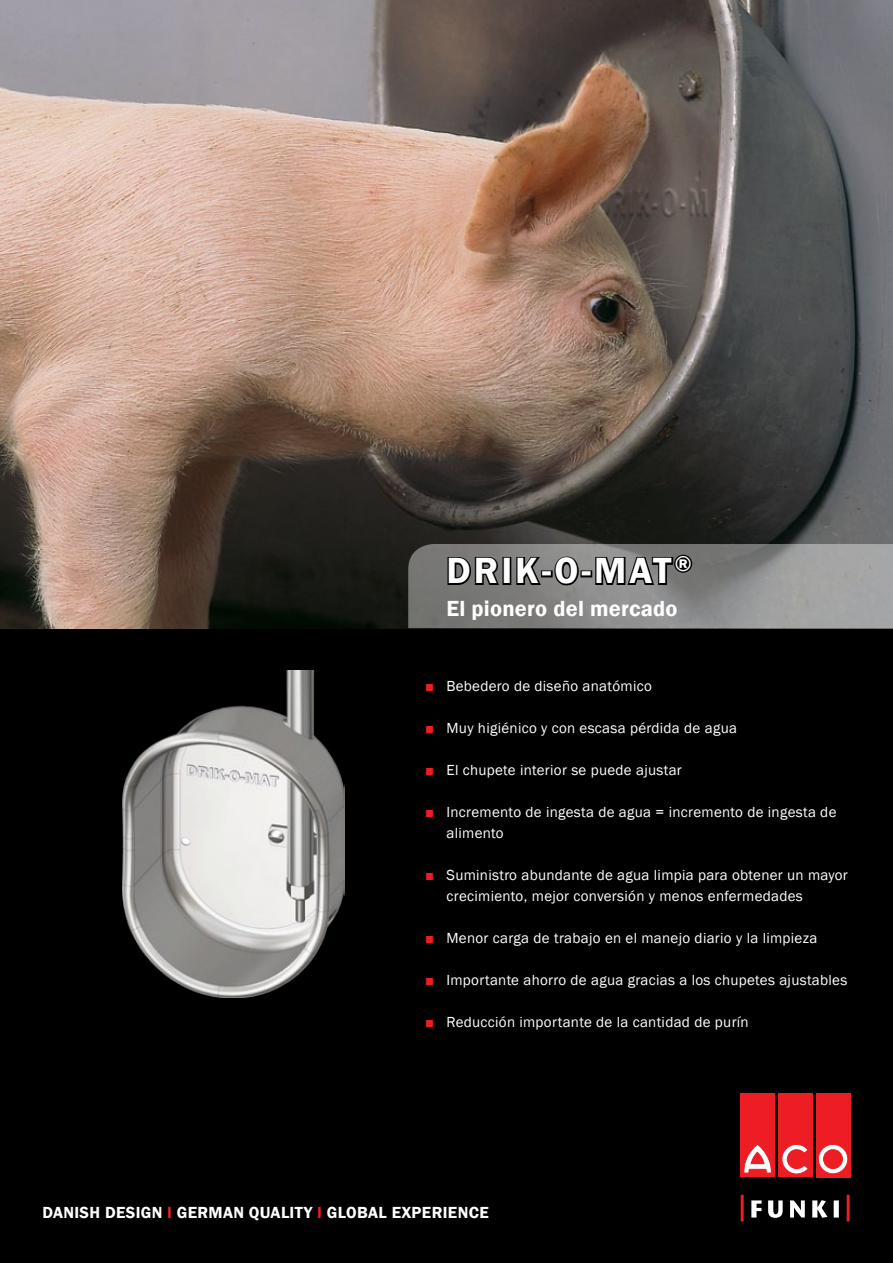
<style>
.page{position:relative;width:893px;height:1263px;background:#fff}
.page>*{position:absolute;margin:0;border:0;box-sizing:border-box;transform-origin:0 0}
.t1{font:600 37.5px "Franklin Gothic";letter-spacing:.08em;color:#fff}
.t2{font:600 22.5px "Franklin Gothic";letter-spacing:.01em;color:#fff}
.t3{font:600 16.5px "Franklin Gothic";letter-spacing:.02em;color:#fff}
.t4{font:15px/21px "Franklin Gothic";letter-spacing:.02em;color:#fff}
.t5{font:15px "Franklin Gothic";color:#ed1d24}
.s1{color:#ed1d24}
</style>
<div class="page">
<div style="left:0;top:628px;width:893px;height:635px;background:#000"></div>
<div style="left:740px;top:1093px;width:35px;height:83px;background:#ed1d24"></div>
<svg style="left:744px;top:1145px;width:27px;height:28px"></svg>
<div style="left:778px;top:1093px;width:35px;height:83px;background:#ed1d24"></div>
<svg style="left:782px;top:1144px;width:26px;height:30px"></svg>
<div style="left:816px;top:1093px;width:34px;height:84px;background:#ed1d24"></div>
<svg style="left:818px;top:1144px;width:30px;height:30px"></svg>
<div style="left:818px;top:1144px;width:30px;height:30px;border:1px solid #ed1d24;border-radius:50%"></div>
<div style="left:824px;top:1149px;width:18px;height:19px;background:#ed1d24;border-radius:50%"></div>
<div style="left:823px;top:1149px;width:19px;height:19px;border:1px solid #ed1d24;border-radius:50%"></div>
<svg style="left:751px;top:1200px;width:88px;height:18px"></svg>
<hr style="left:847px;top:1195px;width:3px;height:26px;background:#ed1d24">
<hr style="left:741px;top:1195px;width:3px;height:26px;background:#ed1d24">
<img style="left:0;top:0;width:893px;height:628px">
<img style="left:122px;top:670px;width:222px;height:327px">
<svg style="left:408px;top:543px;width:485px;height:85px;background:#7e7e7d"></svg>
<h1 class="t1" style="left:446px;top:548px;width:247px">DRIK-O-MAT<sup>®</sup></h1>
<h2 class="t2" style="left:446px;top:595px;width:233px">EL PIONERO DEL MERCADO</h2>
<p class="t5" style="left:425px;top:677px;width:11px">■</p>
<p class="t5" style="left:425px;top:719px;width:11px">■</p>
<p class="t5" style="left:425px;top:761px;width:11px">■</p>
<p class="t5" style="left:425px;top:803px;width:11px">■</p>
<p class="t5" style="left:425px;top:866px;width:11px">■</p>
<p class="t5" style="left:425px;top:929px;width:11px">■</p>
<p class="t5" style="left:425px;top:971px;width:11px">■</p>
<p class="t5" style="left:425px;top:1013px;width:11px">■</p>
<p class="t4" style="left:446px;top:676px;width:207px">Bebedero de diseño anatómico</p>
<p class="t4" style="left:446px;top:718px;width:292px">Muy higiénico y con escasa pérdida de agua</p>
<p class="t4" style="left:446px;top:760px;width:237px">El chupete interior se puede ajustar</p>
<p class="t4" style="left:446px;top:802px;width:391px">Incremento de ingesta de agua = incremento de ingesta de alimento</p>
<p class="t4" style="left:446px;top:865px;width:403px">Suministro abundante de agua limpia para obtener un mayor crecimiento, mejor conversión y menos enfermedades</p>
<p class="t4" style="left:446px;top:928px;width:372px">Menor carga de trabajo en el manejo diario y la limpieza</p>
<p class="t4" style="left:446px;top:970px;width:402px">Importante ahorro de agua gracias a los chupetes ajustables</p>
<p class="t4" style="left:446px;top:1012px;width:304px">Reducción importante de la cantidad de purín</p>
<p class="t3" style="left:43px;top:1202px;width:448px">DANISH DESIGN <span class="s1">I</span> GERMAN QUALITY <span class="s1">I</span> GLOBAL EXPERIENCE</p>
</div>
